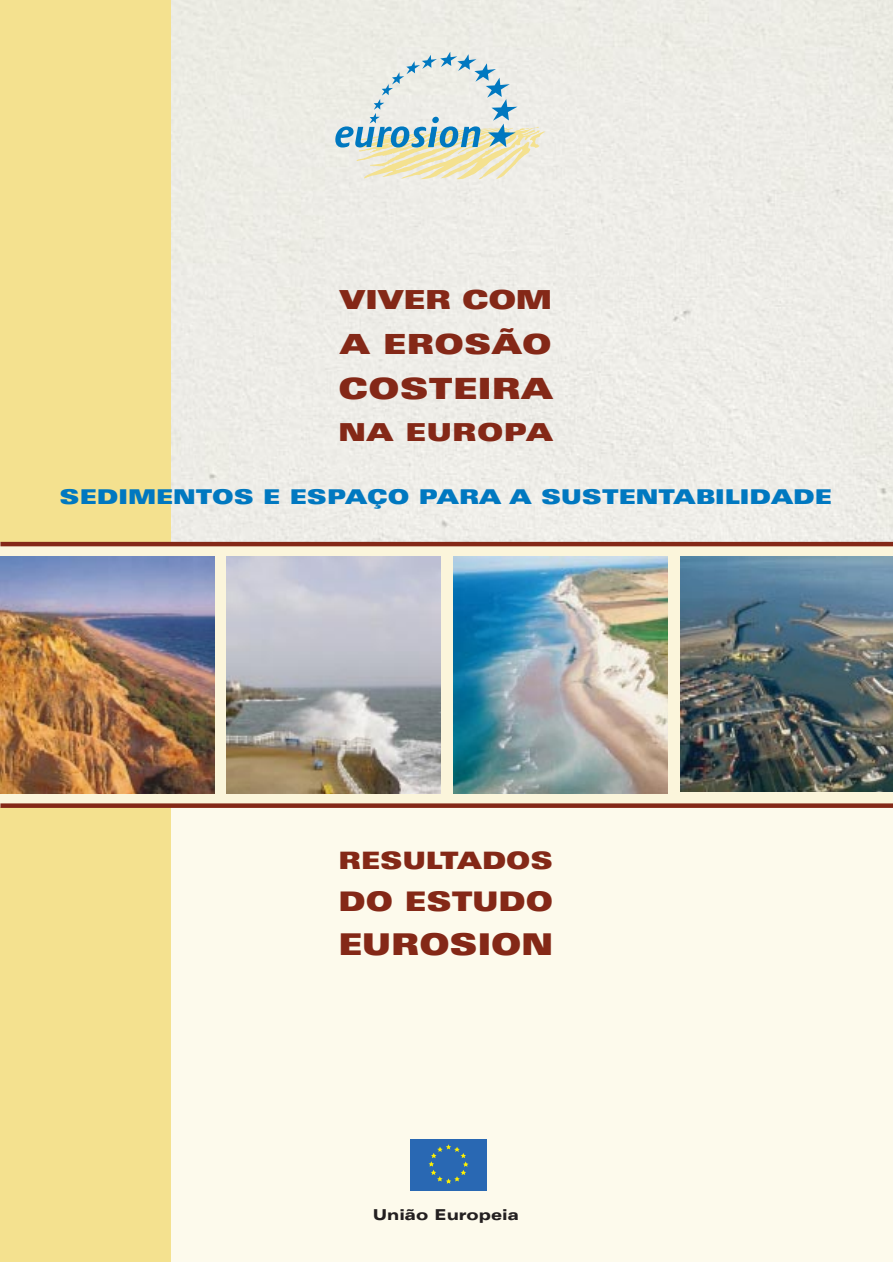
<style>
.page{position:relative;width:893px;height:1262px;background:#fff}
.page>*{position:absolute;margin:0;border:0;box-sizing:border-box;transform-origin:0 0}
.t1{font:900 expanded 30px "Univers";color:#842817;scale:.95 1}
.t2{font:900 expanded 29.25px "Univers";letter-spacing:.01em;color:#842817}
.t3{font:900 expanded 27.75px "Univers";letter-spacing:.01em;color:#842817}
.t4{font:900 expanded 27px "Univers";color:#842817;scale:.95 1}
.t5{font:900 expanded 26.25px "Univers";letter-spacing:-.015em;color:#842817}
.t6{font:900 expanded 24.75px "Univers";letter-spacing:.015em;color:#842817}
.t7{font:900 expanded 24px "Univers";color:#842817;scale:.95 1}
.t8{font:900 expanded 20.4px "Univers";color:#0078c0}
.t9{font:900 expanded 15px "Univers";color:#231f20}
</style>
<div class="page">
<div style="left:0;top:631px;width:892px;height:630px;background:#fdfaec"></div>
<div style="left:0;top:0;width:170px;height:1261px;background:#f4e18f"></div>
<div style="left:0;top:542px;width:892px;height:264px;background:#fbf5db"></div>
<hr style="left:0;top:542px;width:892px;height:4px;background:#842817">
<div style="left:0;top:803px;width:892px;height:5px;background:#842817"></div>
<img style="left:0;top:556px;width:214px;height:237px">
<img style="left:227px;top:556px;width:213px;height:237px">
<img style="left:453px;top:556px;width:214px;height:237px">
<img style="left:680px;top:556px;width:212px;height:235px">
<div style="left:410px;top:1139px;width:76px;height:51px;background:#2968b3"></div>
<svg style="left:428px;top:1144px;width:40px;height:39px"></svg>
<svg style="left:335px;top:52px;width:211px;height:127px"></svg>
<p class="t5" style="left:339px;top:290px;width:214px">VIVER COM</p>
<h3 class="t3" style="left:340px;top:334px;width:213px">A EROSÃO</h3>
<h2 class="t2" style="left:338px;top:378px;width:216px">COSTEIRA</h2>
<p class="t6" style="left:338px;top:423px;width:216px">NA EUROPA</p>
<p class="t8" style="left:60px;top:489px;width:774px">SEDIMENTOS E ESPAÇO PARA A SUSTENTABILIDADE</p>
<p class="t7" style="left:338px;top:851px;width:227px">RESULTADOS</p>
<h3 class="t4" style="left:338px;top:891px;width:227px">DO ESTUDO</h3>
<h1 class="t1" style="left:338px;top:933px;width:227px">EUROSION</h1>
<p class="t9" style="left:373px;top:1209px;width:147px">União Europeia</p>
</div>
